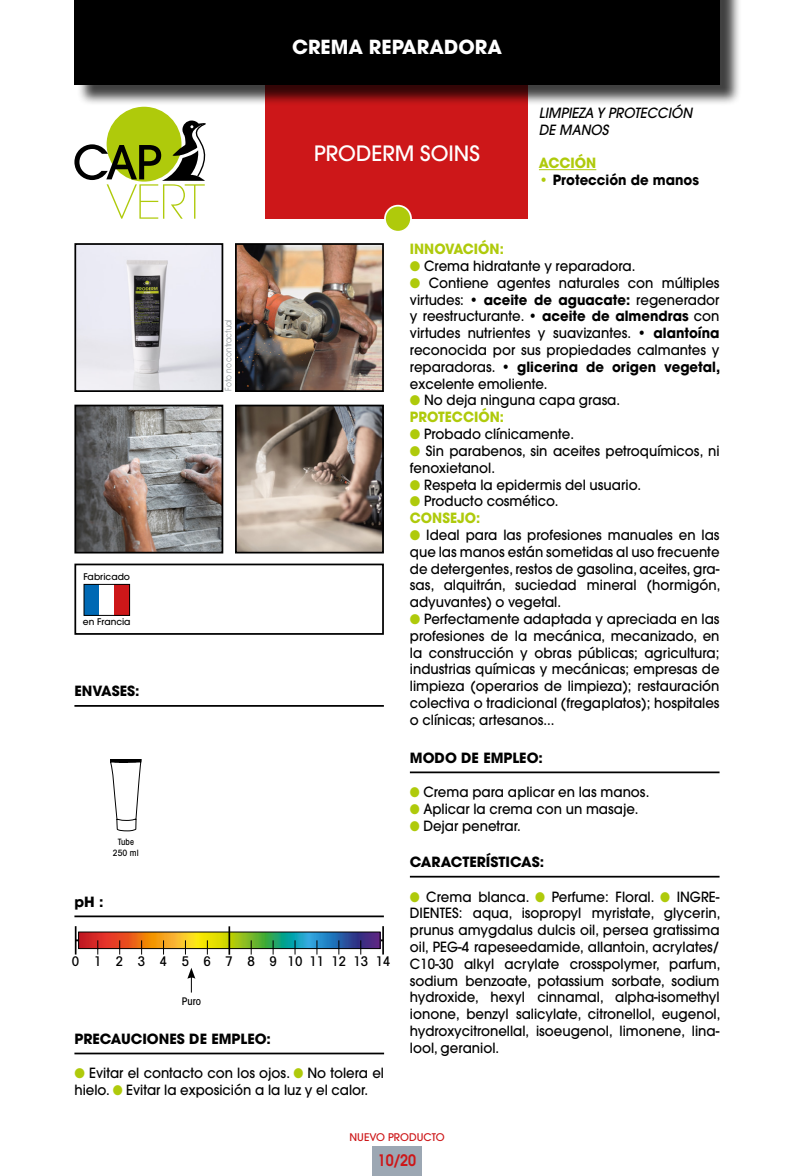
<style>
.page{position:relative;width:794px;height:1176px;background:#fff}
.page>*{position:absolute;margin:0;border:0;box-sizing:border-box;transform-origin:0 0}
.t1{font:500 21px "Avant Garde";color:#fff}
.t2{font:700 19.25px "Avant Garde";color:#fff}
.t3{font:600 15.75px "Avant Garde";color:#cd1719;scale:.9 1}
.t4{font:500 14px/16.8px "Avant Garde";color:#000;text-align:justify;scale:.95 1}
.t5{font:700 14px "Avant Garde";color:#000}
.t6{font:700 14px "Avant Garde";color:#afca0b;scale:.95 1}
.t7{font:italic 500 14px "Avant Garde";color:#000;scale:.95 1}
.t8{font:700 14px "Avant Garde";color:#000;scale:.95 1}
.t9{font:500 condensed 13.3px "Avant Garde";letter-spacing:.265em;color:#000}
.t10{font:500 10.5px "Avant Garde";color:#cd1719}
.t11{font:500 condensed 10.5px "Avant Garde";color:#000}
.t12{font:500 9.1px "Avant Garde";color:#000}
.t13{font:8.75px "Avant Garde";color:#91989c;scale:.85 1}
.t14{font:500 condensed 8.75px "Avant Garde";color:#000}
.s1{color:#afca0b}
.s2{font-weight:700}
</style>
<div class="page">
<div style="left:266px;top:79px;width:262px;height:140px;background:#cd1719"></div>
<div style="left:74px;top:563px;width:310px;height:72px;border:2px solid #000"></div>
<div style="left:372px;top:1146px;width:50px;height:30px;background:#9ca7b3"></div>
<div style="left:107px;top:107px;width:74px;height:75px;background:#afca0b;border-radius:50%"></div>
<svg style="left:74px;top:121px;width:132px;height:98px"></svg>
<div style="left:385px;top:206px;width:26px;height:26px;background:#afca0b;border-radius:50%"></div>
<div style="left:384px;top:205px;width:28px;height:28px;border:2px solid #fff;border-radius:50%"></div>
<div style="left:77px;top:0;width:664px;height:106px;background:#000;opacity:.75"></div>
<div style="left:74px;top:0;width:645px;height:84px;background:#000"></div>
<hr style="left:539px;top:169px;width:57px;height:1px;background:#afca0b">
<div style="left:84px;top:584px;width:15px;height:31px;background:#0069b4"></div>
<div style="left:114px;top:584px;width:16px;height:31px;background:#cd1719"></div>
<div style="left:84px;top:584px;width:46px;height:32px;border:1px solid #000"></div>
<hr style="left:74px;top:705px;width:310px;height:2px;background:#000">
<hr style="left:410px;top:771px;width:309px;height:2px;background:#000">
<hr style="left:410px;top:876px;width:309px;height:1px;background:#000">
<hr style="left:74px;top:915px;width:310px;height:2px;background:#000">
<hr style="left:76px;top:939px;width:307px;height:2px;background:#000">
<svg style="left:75px;top:926px;width:306px;height:29px"></svg>
<hr style="left:228px;top:926px;width:2px;height:28px;background:#000">
<hr style="left:382px;top:926px;width:2px;height:28px;background:#000">
<img style="left:77px;top:246px;width:143px;height:143px">
<div style="left:74px;top:243px;width:149px;height:149px;border:2px solid #000"></div>
<img style="left:77px;top:408px;width:143px;height:142px">
<div style="left:74px;top:405px;width:149px;height:148px;border:2px solid #000"></div>
<img style="left:238px;top:246px;width:143px;height:143px">
<div style="left:235px;top:243px;width:149px;height:149px;border:2px solid #000"></div>
<img style="left:238px;top:408px;width:143px;height:142px">
<div style="left:235px;top:405px;width:149px;height:148px;border:2px solid #000"></div>
<svg style="left:187px;top:968px;width:8px;height:24px"></svg>
<svg style="left:110px;top:759px;width:31px;height:72px"></svg>
<hr style="left:74px;top:1052px;width:310px;height:2px;background:#000">
<p class="t12" style="left:83px;top:571px;width:48px">Fabricado</p>
<p class="t12" style="left:83px;top:616px;width:49px">en Francia</p>
<p class="t5" style="left:74px;top:682px;width:67px">ENVASES:</p>
<p class="t14" style="left:118px;top:836px;width:18px">Tube</p>
<p class="t14" style="left:113px;top:847px;width:27px">250 ml</p>
<p class="t13" style="left:223px;top:391px;width:86px;rotate:-90deg">Foto no contractual</p>
<p class="t2" style="left:292px;top:35px;width:211px">CREMA REPARADORA</p>
<p class="t1" style="left:314px;top:140px;width:167px">PRODERM SOINS</p>
<p class="t7" style="left:539px;top:104px;width:163px">LIMPIEZA Y PROTECCIÓN</p>
<p class="t7" style="left:539px;top:121px;width:75px">DE MANOS</p>
<p class="t6" style="left:539px;top:154px;width:62px">ACCIÓN</p>
<p class="t8" style="left:539px;top:171px;width:170px"><span class="s1">•</span> Protección de manos</p>
<p class="t6" style="left:410px;top:240px;width:100px">INNOVACIÓN:</p>
<p class="t4" style="left:410px;top:257px;width:239px"><span class="s1">●</span> Crema hidratante y reparadora.</p>
<p class="t4" style="left:410px;top:274px;width:328px"><span class="s1">●</span> Contiene agentes naturales con múltiples virtudes: • <span class="s2">aceite de aguacate:</span> regenerador y reestructurante. • <span class="s2">aceite de almendras</span> con virtudes nutrientes y suavizantes. • <span class="s2">alantoína </span>reconocida por sus propiedades calmantes y reparadoras. • <span class="s2">glicerina de origen vegetal, </span>excelente emoliente.</p>
<p class="t4" style="left:410px;top:392px;width:223px"><span class="s1">●</span> No deja ninguna capa grasa.</p>
<p class="t6" style="left:410px;top:408px;width:101px">PROTECCIÓN:</p>
<p class="t4" style="left:410px;top:425px;width:174px"><span class="s1">●</span> Probado clínicamente.</p>
<p class="t4" style="left:410px;top:442px;width:327px"><span class="s1">●</span> Sin parabenos, sin aceites petroquímicos, ni fenoxietanol.</p>
<p class="t4" style="left:410px;top:476px;width:245px"><span class="s1">●</span> Respeta la epidermis del usuario.</p>
<p class="t4" style="left:410px;top:493px;width:158px"><span class="s1">●</span> Producto cosmético.</p>
<p class="t6" style="left:410px;top:509px;width:76px">CONSEJO:</p>
<p class="t4" style="left:410px;top:526px;width:328px"><span class="s1">●</span> Ideal para las profesiones manuales en las que las manos están sometidas al uso frecuente de detergentes, restos de gasolina, aceites, gra&shy;sas, alquitrán, suciedad mineral (hormigón, adyuvantes) o vegetal.</p>
<p class="t4" style="left:410px;top:610px;width:327px"><span class="s1">●</span> Perfectamente adaptada y apreciada en las profesiones de la mecánica, mecanizado, en la construcción y obras públicas; agricultura; industrias químicas y mecánicas; empresas de limpieza (operarios de limpieza); restauración colectiva o tradicional (fregaplatos); hospitales o clínicas; artesanos...</p>
<p class="t5" style="left:410px;top:748px;width:135px">MODO DE EMPLEO:</p>
<p class="t4" style="left:410px;top:784px;width:254px"><span class="s1">●</span> Crema para aplicar en las manos.</p>
<p class="t4" style="left:410px;top:800px;width:242px"><span class="s1">●</span> Aplicar la crema con un masaje.</p>
<p class="t4" style="left:410px;top:817px;width:118px"><span class="s1">●</span> Dejar penetrar.</p>
<p class="t5" style="left:410px;top:852px;width:136px">CARACTERÍSTICAS:</p>
<p class="t5" style="left:74px;top:892px;width:31px">pH :</p>
<p class="t9" style="left:72px;top:953px;width:320px">0 1 2 3 4 5 6 7 8 91011121314</p>
<p class="t11" style="left:182px;top:994px;width:21px">Puro</p>
<p class="t5" style="left:74px;top:1029px;width:198px">PRECAUCIONES DE EMPLEO:</p>
<p class="t4" style="left:74px;top:1065px;width:327px"><span class="s1">●</span> Evitar el contacto con los ojos. <span class="s1">●</span> No tolera el hielo. <span class="s1">●</span> Evitar la exposición a la luz y el calor.</p>
<p class="t4" style="left:410px;top:888px;width:328px"><span class="s1">●</span> Crema blanca. <span class="s1">●</span> Perfume: Floral. <span class="s1">●</span> INGRE-DIENTES: aqua, isopropyl myristate, glycerin, prunus amygdalus dulcis oil, persea gratissima oil, PEG-4 rapeseedamide, allantoin, acrylates/ C10-30 alkyl acrylate crosspolymer, parfum, sodium benzoate, potassium sorbate, sodium hydroxide, hexyl cinnamal, alpha-isomethyl ionone, benzyl salicylate, citronellol, eugenol, hydroxycitronellal, isoeugenol, limonene, lina&shy;lool, geraniol.</p>
<p class="t10" style="left:349px;top:1131px;width:97px">NUEVO PRODUCTO</p>
<p class="t3" style="left:378px;top:1150px;width:44px">10/20</p>
</div>
